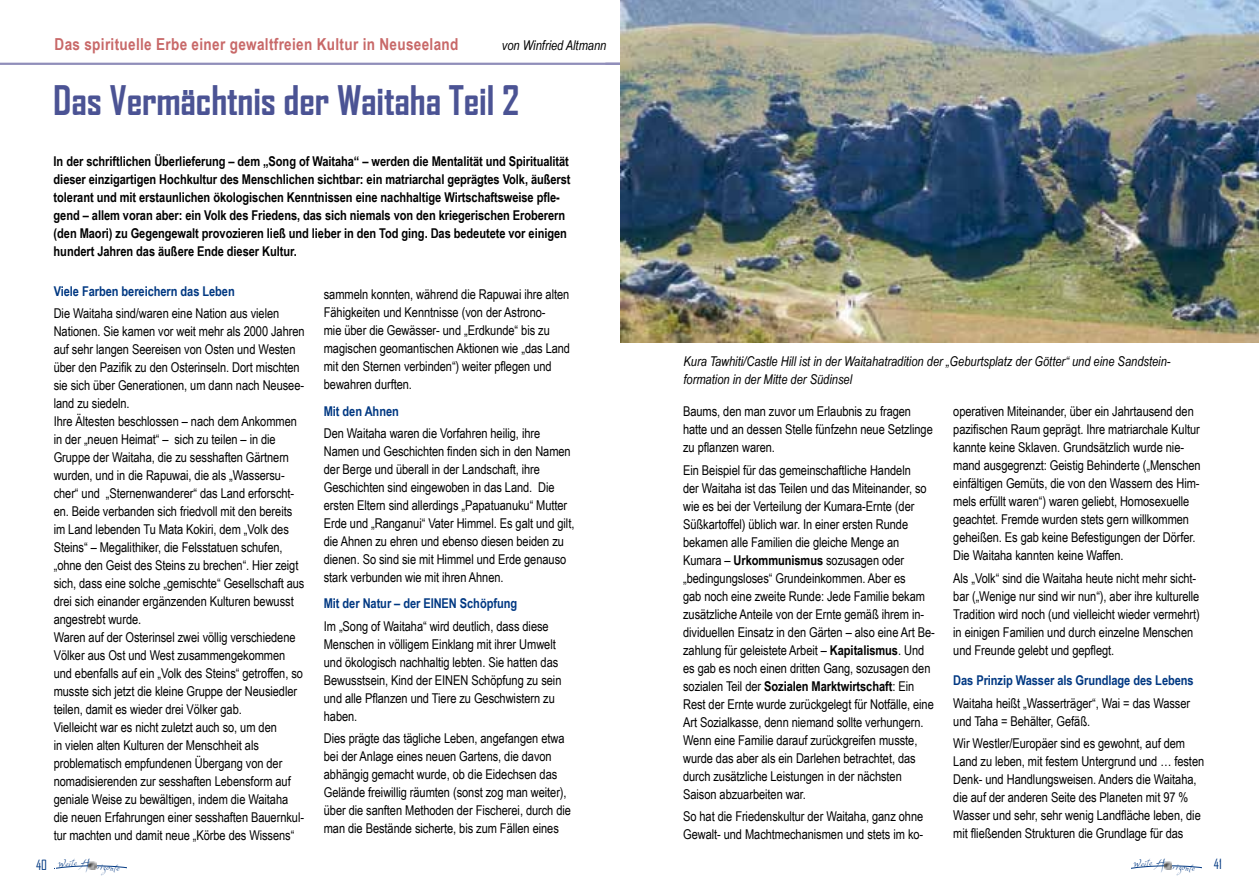
<style>
.page{position:relative;width:1259px;height:893px;background:#fff}
.page>*{position:absolute;margin:0;border:0;box-sizing:border-box;transform-origin:0 0}
.t1{font:700 39px "Agency FB";letter-spacing:-.005em;color:#4b5394}
.t2{font:700 16.5px "Arial Narrow";letter-spacing:.02em;color:#c86868}
.t3{font:14.1px "Aerofoil";color:#003882}
.t4{font:13.5px/18px "Arial Narrow";letter-spacing:-.005em;color:#000}
.t5{font:700 13.5px/18px "Arial Narrow";letter-spacing:-.005em;color:#000}
.t6{font:italic 13.5px/18px "Arial Narrow";color:#000}
.t7{font:700 13.5px "Arial Narrow";letter-spacing:-.005em;color:#003882}
.t8{font:13.5px "Agency FB";color:#003882}
.t9{font:8.1px "Aerofoil";color:#003882}
.s1{font-weight:700}
</style>
<div class="page">
<svg style="left:1131px;top:861px;width:71px;height:9px"></svg>
<svg style="left:56px;top:861px;width:71px;height:9px"></svg>
<hr style="left:0;top:63px;width:644px;height:2px;background:#908eba">
<img style="left:621px;top:0;width:638px;height:342px">
<p class="t2" style="left:55px;top:32px;width:405px">Das spirituelle Erbe einer gewaltfreien Kultur in Neuseeland</p>
<p class="t6" style="left:502px;top:36px;width:106px">von Winfried Altmann</p>
<h1 class="t1" style="left:53px;top:76px;width:467px">Das Vermächtnis der Waitaha Teil 2</h1>
<p class="t5" style="left:54px;top:151px;width:518px">In der schriftlichen Überlieferung – dem „Song of Waitaha“ – werden die Mentalität und Spiritualität dieser einzigartigen Hochkultur des Menschlichen sichtbar: ein matriarchal geprägtes Volk, äußerst tolerant und mit erstaunlichen ökologischen Kenntnissen eine nachhaltige Wirtschaftsweise pfle&shy;gend – allem voran aber: ein Volk des Friedens, das sich niemals von den kriegerischen Eroberern (den Maori) zu Gegengewalt provozieren ließ und lieber in den Tod ging. Das bedeutete vor einigen hundert Jahren das äußere Ende dieser Kultur.</p>
<p class="t7" style="left:54px;top:281px;width:183px">Viele Farben bereichern das Leben</p>
<p class="t4" style="left:54px;top:304px;width:252px">Die Waitaha sind/waren eine Nation aus vielen Nationen. Sie kamen vor weit mehr als 2000 Jahren auf sehr langen Seereisen von Osten und Westen über den Pazifik zu den Osterinseln. Dort mischten sie sich über Generationen, um dann nach Neusee&shy;land zu siedeln.<br>Ihre Ältesten beschlossen – nach dem Ankommen in der „neuen Heimat“ – sich zu teilen – in die Gruppe der Waitaha, die zu sesshaften Gärtnern wurden, und in die Rapuwai, die als „Wassersu&shy;cher“ und „Sternenwanderer“ das Land erforscht&shy;en. Beide verbanden sich friedvoll mit den bereits im Land lebenden Tu Mata Kokiri, dem „Volk des Steins“ – Megalithiker, die Felsstatuen schufen, „ohne den Geist des Steins zu brechen“. Hier zeigt sich, dass eine solche „gemischte“ Gesellschaft aus drei sich einander ergänzenden Kulturen bewusst angestrebt wurde.<br>Waren auf der Osterinsel zwei völlig verschiedene Völker aus Ost und West zusammengekommen und ebenfalls auf ein „Volk des Steins“ getroffen, so musste sich jetzt die kleine Gruppe der Neusiedler teilen, damit es wieder drei Völker gab.<br>Vielleicht war es nicht zuletzt auch so, um den<br>in vielen alten Kulturen der Menschheit als problematisch empfundenen Übergang von der nomadisierenden zur sesshaften Lebensform auf geniale Weise zu bewältigen, indem die Waitaha die neuen Erfahrungen einer sesshaften Bauernkul&shy;tur machten und damit neue „Körbe des Wissens“</p>
<p class="t8" style="left:36px;top:856px;width:13px">40</p>
<p class="t9" style="left:58px;top:860px;width:21px;rotate:-4deg">Weite</p>
<p class="t3" style="left:81px;top:856px;width:10px">H</p>
<p class="t9" style="left:98px;top:862px;width:24px;rotate:4deg">rizonte</p>
<p class="t4" style="left:324px;top:285px;width:248px">sammeln konnten, während die Rapuwai ihre alten Fähigkeiten und Kenntnisse (von der Astrono-<br>mie über die Gewässer- und „Erdkunde“ bis zu magischen geomantischen Aktionen wie „das Land mit den Sternen verbinden“) weiter pflegen und bewahren durften.</p>
<p class="t7" style="left:324px;top:401px;width:77px">Mit den Ahnen</p>
<p class="t4" style="left:324px;top:424px;width:252px">Den Waitaha waren die Vorfahren heilig, ihre Namen und Geschichten finden sich in den Namen der Berge und überall in der Landschaft, ihre Geschichten sind eingewoben in das Land. Die ersten Eltern sind allerdings „Papatuanuku“ Mutter Erde und „Ranganui“ Vater Himmel. Es galt und gilt, die Ahnen zu ehren und ebenso diesen beiden zu dienen. So sind sie mit Himmel und Erde genauso stark verbunden wie mit ihren Ahnen.</p>
<p class="t7" style="left:324px;top:593px;width:195px">Mit der Natur – der EINEN Schöpfung</p>
<p class="t4" style="left:324px;top:616px;width:239px">Im „Song of Waitaha“ wird deutlich, dass diese Menschen in völligem Einklang mit ihrer Umwelt und ökologisch nachhaltig lebten. Sie hatten das Bewusstsein, Kind der EINEN Schöpfung zu sein und alle Pflanzen und Tiere zu Geschwistern zu haben.</p>
<p class="t4" style="left:324px;top:729px;width:249px">Dies prägte das tägliche Leben, angefangen etwa bei der Anlage eines neuen Gartens, die davon abhängig gemacht wurde, ob die Eidechsen das Gelände freiwillig räumten (sonst zog man weiter), über die sanften Methoden der Fischerei, durch die man die Bestände sicherte, bis zum Fällen eines</p>
<p class="t6" style="left:683px;top:352px;width:488px">Kura Tawhiti/Castle Hill ist in der Waitahatradition der „Geburtsplatz der Götter“ und eine Sandstein&shy;formation in der Mitte der Südinsel</p>
<p class="t4" style="left:683px;top:402px;width:251px">Baums, den man zuvor um Erlaubnis zu fragen hatte und an dessen Stelle fünfzehn neue Setzlinge zu pflanzen waren.</p>
<p class="t4" style="left:683px;top:460px;width:253px">Ein Beispiel für das gemeinschaftliche Handeln<br>der Waitaha ist das Teilen und das Miteinander, so wie es bei der Verteilung der Kumara-Ernte (der Süßkartoffel) üblich war. In einer ersten Runde bekamen alle Familien die gleiche Menge an Kumara – <span class="s1">Urkommunismus</span> sozusagen oder „bedingungsloses“ Grundeinkommen. Aber es<br>gab noch eine zweite Runde: Jede Familie bekam zusätzliche Anteile von der Ernte gemäß ihrem in&shy;dividuellen Einsatz in den Gärten – also eine Art Be&shy;zahlung für geleistete Arbeit – <span class="s1">Kapitalismus</span>. Und es gab es noch einen dritten Gang, sozusagen den sozialen Teil der <span class="s1">Sozialen Marktwirtschaft</span>: Ein Rest der Ernte wurde zurückgelegt für Notfälle, eine Art Sozialkasse, denn niemand sollte verhungern.<br>Wenn eine Familie darauf zurückgreifen musste, wurde das aber als ein Darlehen betrachtet, das durch zusätzliche Leistungen in der nächsten Saison abzuarbeiten war.</p>
<p class="t4" style="left:683px;top:807px;width:242px">So hat die Friedenskultur der Waitaha, ganz ohne<br>Gewalt- und Machtmechanismen und stets im ko-</p>
<p class="t4" style="left:953px;top:402px;width:249px">operativen Miteinander, über ein Jahrtausend den pazifischen Raum geprägt. Ihre matriarchale Kultur kannte keine Sklaven. Grundsätzlich wurde nie&shy;mand ausgegrenzt: Geistig Behinderte („Menschen einfältigen Gemüts, die von den Wassern des Him&shy;mels erfüllt waren“) waren geliebt, Homosexuelle geachtet. Fremde wurden stets gern willkommen geheißen. Es gab keine Befestigungen der Dörfer.<br>Die Waitaha kannten keine Waffen.</p>
<p class="t4" style="left:953px;top:568px;width:248px">Als „Volk“ sind die Waitaha heute nicht mehr sicht&shy;bar („Wenige nur sind wir nun“), aber ihre kulturelle Tradition wird noch (und vielleicht wieder vermehrt) in einigen Familien und durch einzelne Menschen und Freunde gelebt und gepflegt.</p>
<p class="t7" style="left:953px;top:670px;width:242px">Das Prinzip Wasser als Grundlage des Lebens</p>
<p class="t4" style="left:953px;top:693px;width:238px">Waitaha heißt „Wasserträger“, Wai = das Wasser und Taha = Behälter, Gefäß.</p>
<p class="t4" style="left:953px;top:733px;width:252px">Wir Westler/Europäer sind es gewohnt, auf dem Land zu leben, mit festem Untergrund und … festen Denk- und Handlungsweisen. Anders die Waitaha, die auf der anderen Seite des Planeten mit 97 % Wasser und sehr, sehr wenig Landfläche leben, die mit fließenden Strukturen die Grundlage für das</p>
<p class="t9" style="left:1133px;top:860px;width:21px;rotate:-4deg">Weite</p>
<p class="t3" style="left:1156px;top:856px;width:10px">H</p>
<p class="t9" style="left:1173px;top:862px;width:24px;rotate:4deg">rizonte</p>
<p class="t8" style="left:1214px;top:856px;width:9px">41</p>
</div>
